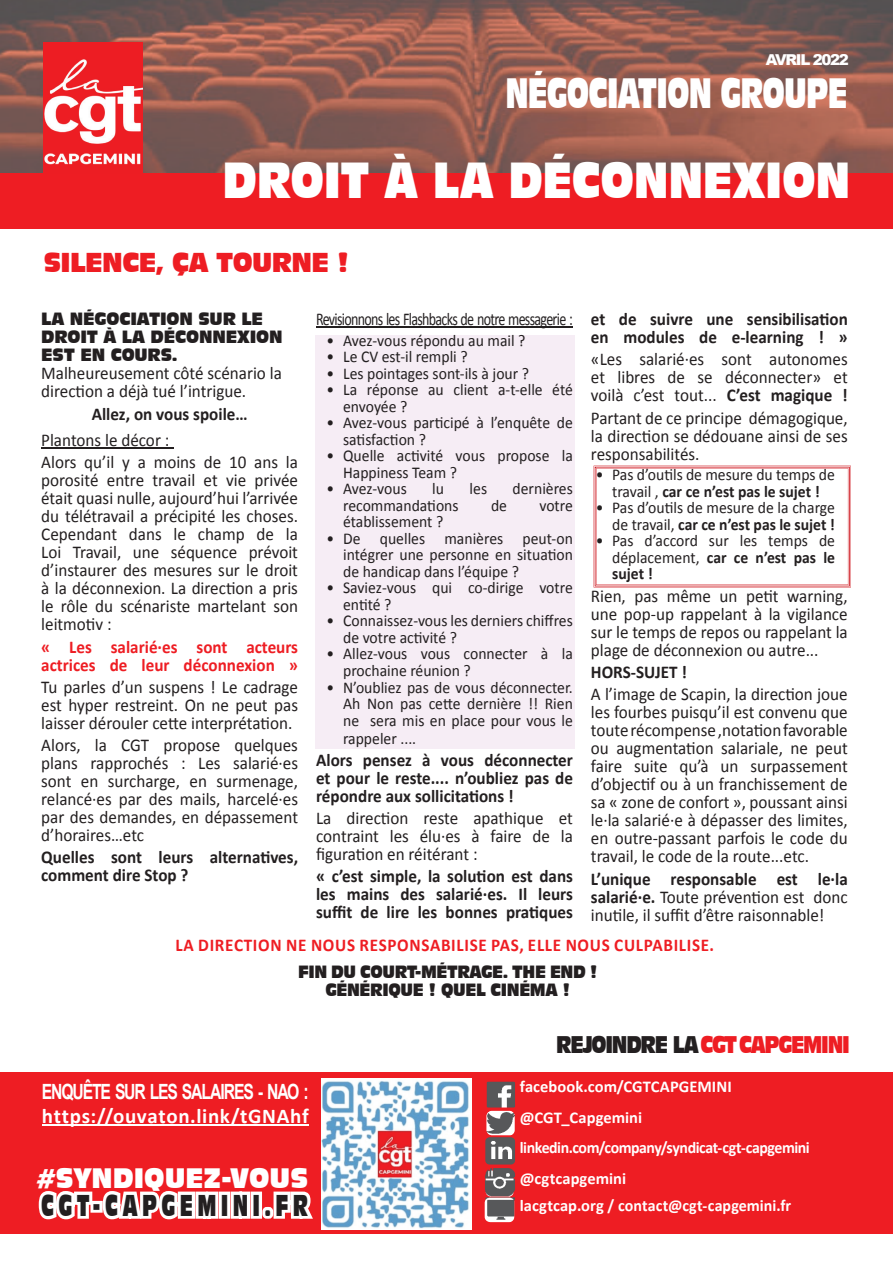
<style>
.page{position:relative;width:893px;height:1263px;background:#fff}
.page>*{position:absolute;margin:0;border:0;box-sizing:border-box;transform-origin:0 0}
.t1{font:47.25px "Incised 901 BT Compact";letter-spacing:-.01em;color:#fff;scale:.86 1}
.t2{font:39.6px "Incised 901 BT Compact";letter-spacing:-.03em;color:#fff;scale:.68 1}
.t3{font:28.05px "Incised 901 BT Compact";letter-spacing:.245em;color:#231f20;scale:.64 1}
.t4{font:26.25px "Incised 901 BT Compact";color:#fff;scale:.94 1}
.t5{font:25.5px "Incised 901 BT Compact";letter-spacing:-.025em;color:#ee1d23;scale:.94 1}
.t6{font:22.5px "Incised 901 BT Compact";letter-spacing:-.07em;color:#ee1d23;scale:.81 1}
.t7{font:700 21px "Calibri";letter-spacing:.03em;color:#fff}
.t8{font:700 21px "Arial";letter-spacing:-.075em;color:#fff;scale:.75 1}
.t9{font:18px/18px "Calibri";color:#231f20;text-align:justify;scale:.95 1}
.t10{font:700 18px/18px "Calibri";color:#231f20;scale:.95 1}
.t11{font:700 18px "Calibri";letter-spacing:.025em;color:#ee1d23;scale:.95 1}
.t12{font:700 18px/18px "Calibri";color:#ee1d23;scale:.95 1}
.t13{font:18px "Calibri";letter-spacing:-.05em;color:#231f20;scale:.78 1}
.t14{font:16.5px/16.5px "Calibri";color:#231f20;scale:.95 1}
.t15{font:700 16.5px/30.8px "Calibri";color:#fff}
.t16{font:16.5px/18px "Incised 901 BT Compact";letter-spacing:-.01em;color:#231f20;scale:.95 1}
.t17{font:16.5px/18px "Incised 901 BT Compact";letter-spacing:-.01em;color:#231f20;text-align:center;scale:.9 1}
.t18{font:900 15px "Arial";letter-spacing:-.09em;color:#fff}
.s1{font-weight:700}
.s2{color:#231f20}
</style>
<div class="page">
<div style="left:315px;top:335px;width:259px;height:413px;background:#f6edf5"></div>
<img style="left:0;top:0;width:893px;height:173px">
<div style="left:0;top:173px;width:893px;height:56px;background:#ee1d23"></div>
<img style="left:44px;top:43px;width:99px;height:130px">
<div style="left:0;top:1072px;width:893px;height:162px;background:#ee1d23"></div>
<svg style="left:38px;top:1191px;width:181px;height:29px;background:#fbd6d7"></svg>
<div style="left:219px;top:1191px;width:11px;height:28px;border:6px solid #fff"></div>
<svg style="left:228px;top:1191px;width:85px;height:28px;background:#fbd6d7"></svg>
<hr style="left:42px;top:1124px;width:267px;height:1px;background:#fff">
<img style="left:321px;top:1078px;width:151px;height:151px">
<hr style="left:41px;top:448px;width:132px;height:1px;background:#231f20">
<hr style="left:316px;top:327px;width:257px;height:1px;background:#231f20">
<svg style="left:594px;top:466px;width:257px;height:121px"></svg>
<img style="left:484px;top:1081px;width:31px;height:141px">
<p class="t18" style="left:766px;top:48px;width:84px">AVRIL 2022</p>
<h2 class="t2" style="left:505px;top:70px;width:505px">NÉGOCIATION GROUPE</h2>
<h1 class="t1" style="left:223px;top:152px;width:731px">DROIT À LA DÉCONNEXION</h1>
<h3 class="t5" style="left:44px;top:247px;width:326px">SILENCE, ÇA TOURNE !</h3>
<p class="t16" style="left:41px;top:310px;width:256px">LA NÉGOCIATION SUR LE<br>DROIT À LA DÉCONNEXION<br>EST EN COURS.</p>
<p class="t9" style="left:41px;top:364px;width:255px">Malheureusement côté scénario la direction a déjà tué l’intrigue.</p>
<p class="t10" style="left:92px;top:405px;width:166px">Allez, on vous spoile…</p>
<p class="t9" style="left:41px;top:429px;width:272px;line-height:22.2px">Plantons le décor :<br>Alors qu’il y a moins de 10 ans la</p>
<p class="t9" style="left:41px;top:471px;width:272px">porosité entre travail et vie privée était quasi nulle, aujourd’hui l’arrivée du télétravail a précipité les choses.<br>Cependant dans le champ de la Loi Travail, une séquence prévoit d’instaurer des mesures sur le droit à la déconnexion. La direction a pris le rôle du scénariste martelant son leitmotiv :</p>
<p class="t12" style="left:41px;top:638px;width:272px">« Les salarié·es sont acteurs actrices de leur déconnexion »</p>
<p class="t9" style="left:41px;top:678px;width:272px">Tu parles d’un suspens ! Le cadrage est hyper restreint. On ne peut pas laisser dérouler cette interprétation.</p>
<p class="t9" style="left:41px;top:736px;width:272px">Alors, la CGT propose quelques plans rapprochés : Les salarié·es sont en surcharge, en surmenage, relancé·es par des mails, harcelé·es par des demandes, en dépassement d’horaires…etc</p>
<p class="t10" style="left:41px;top:848px;width:272px">Quelles sont leurs alternatives, comment dire Stop ?</p>
<p class="t10" style="left:591px;top:310px;width:272px">et de suivre une sensibilisation en modules de e-learning ! »</p>
<p class="t9" style="left:591px;top:350px;width:272px">«Les salarié·es sont autonomes et libres de se déconnecter» et voilà c’est tout... <span class="s1">C’est magique !</span></p>
<p class="t9" style="left:591px;top:409px;width:272px">Partant de ce principe démagogique, la direction se dédouane ainsi de ses responsabilités.</p>
<p class="t14" style="left:596px;top:467px;width:253px;text-align:center">• Pas d’outils de mesure du temps de travail , <span class="s1">car ce n’est pas le sujet !</span></p>
<p class="t14" style="left:596px;top:500px;width:253px;text-align:right">• Pas d’outils de mesure de la charge de travail, <span class="s1">car ce n’est pas le sujet !</span></p>
<p class="t14" style="left:612px;top:533px;width:236px;text-align:justify;text-indent:-17px">• Pas d’accord sur les temps de déplacement, <span class="s1">car ce n’est pas le sujet !</span></p>
<p class="t9" style="left:591px;top:587px;width:272px">Rien, pas même un petit warning, une pop-up rappelant à la vigilance sur le temps de repos ou rappelant la plage de déconnexion ou autre...</p>
<p class="t10" style="left:591px;top:663px;width:103px">HORS-SUJET !</p>
<p class="t9" style="left:591px;top:685px;width:272px">A l’image de Scapin, la direction joue les fourbes puisqu’il est convenu que toute récompense ,notation favorable ou augmentation salariale, ne peut faire suite qu’à un surpassement d’objectif ou à un franchissement de sa « zone de confort », poussant ainsi le·la salarié·e à dépasser des limites, en outre-passant parfois le code du travail, le code de la route...etc.</p>
<p class="t9" style="left:591px;top:869px;width:272px"><span class="s1">L’unique responsable est le·la salarié·e.</span> Toute prévention est donc inutile, il suffit d’être raisonnable!</p>
<p class="t11" style="left:175px;top:934px;width:568px">LA DIRECTION NE NOUS RESPONSABILISE PAS, ELLE NOUS CULPABILISE.</p>
<p class="t17" style="left:298px;top:963px;width:334px">FIN DU COURT-MÉTRAGE. THE END !<br>GÉNÉRIQUE ! QUEL CINÉMA !</p>
<p class="t13" style="left:316px;top:308px;width:331px">Revisionnons les Flashbacks de notre messagerie :</p>
<p class="t14" style="left:327px;top:332px;width:211px">• Avez-vous répondu au mail ?</p>
<p class="t14" style="left:327px;top:349px;width:150px">• Le CV est-il rempli ?</p>
<p class="t14" style="left:327px;top:365px;width:215px">• Les pointages sont-ils à jour ?</p>
<p class="t14" style="left:343px;top:382px;width:243px;text-indent:-17px">• La réponse au client a-t-elle été envoyée ?</p>
<p class="t14" style="left:343px;top:415px;width:243px;text-indent:-17px">• Avez-vous participé à l’enquête de satisfaction ?</p>
<p class="t14" style="left:343px;top:448px;width:243px;text-indent:-17px">• Quelle activité vous propose la<br>Happiness Team ?</p>
<p class="t14" style="left:327px;top:481px;width:86px">• Avez-vous</p>
<p class="t14" style="left:432px;top:481px;width:14px">lu</p>
<p class="t14" style="left:470px;top:481px;width:20px">les</p>
<p class="t14" style="left:513px;top:481px;width:65px">dernières</p>
<p class="t14" style="left:343px;top:497px;width:123px">recommandations</p>
<p class="t14" style="left:491px;top:497px;width:18px">de</p>
<p class="t14" style="left:539px;top:497px;width:37px">votre</p>
<p class="t14" style="left:343px;top:514px;width:107px">établissement ?</p>
<p class="t14" style="left:343px;top:530px;width:243px;text-align:justify;text-indent:-17px">• De quelles manières peut-on intégrer une personne en situation de handicap dans l’équipe ?</p>
<p class="t14" style="left:343px;top:580px;width:243px;text-indent:-17px">• Saviez-vous qui co-dirige votre entité ?</p>
<p class="t14" style="left:343px;top:613px;width:243px;text-indent:-17px">• Connaissez-vous les derniers chiffres de votre activité ?</p>
<p class="t14" style="left:343px;top:646px;width:243px;text-indent:-17px">• Allez-vous vous connecter à la prochaine réunion ?</p>
<p class="t14" style="left:343px;top:679px;width:243px;text-align:justify;text-indent:-17px">• N’oubliez pas de vous déconnecter.<br>Ah Non pas cette dernière !! Rien ne sera mis en place pour vous le</p>
<p class="t14" style="left:343px;top:730px;width:78px">rappeler ....</p>
<p class="t10" style="left:316px;top:751px;width:272px;text-align:justify">Alors pensez à vous déconnecter et pour le reste.... n’oubliez pas de répondre aux sollicitations !</p>
<p class="t9" style="left:316px;top:809px;width:272px">La direction reste apathique et contraint les élu·es à faire de la figuration en réitérant :</p>
<p class="t10" style="left:316px;top:867px;width:272px;text-align:justify">« c’est simple, la solution est dans les mains des salarié·es. Il leurs suffit de lire les bonnes pratiques</p>
<p class="t8" style="left:42px;top:1077px;width:357px">ENQUÊTE SUR LES SALAIRES - NAO :</p>
<p class="t7" style="left:42px;top:1102px;width:268px">https://ouvaton.link/tGNAhf</p>
<h3 class="t4" style="left:37px;top:1163px;width:290px">#SYNDIQUEZ-VOUS</h3>
<p class="t6" style="left:556px;top:1031px;width:364px"><span class="s2">REJOINDRE LA</span> CGT CAPGEMINI</p>
<p class="t15" style="left:520px;top:1071px;width:291px">facebook.com/CGTCAPGEMINI @CGT_Capgemini linkedin.com/company/syndicat-cgt-capgemini @cgtcapgemini</p>
<h3 class="t3" style="left:41px;top:1188px;width:418px">CGT-CAPGEMINI.FR</h3>
<p class="t15" style="left:520px;top:1190px;width:273px">lacgtcap.org / contact@cgt-capgemini.fr</p>
</div>
